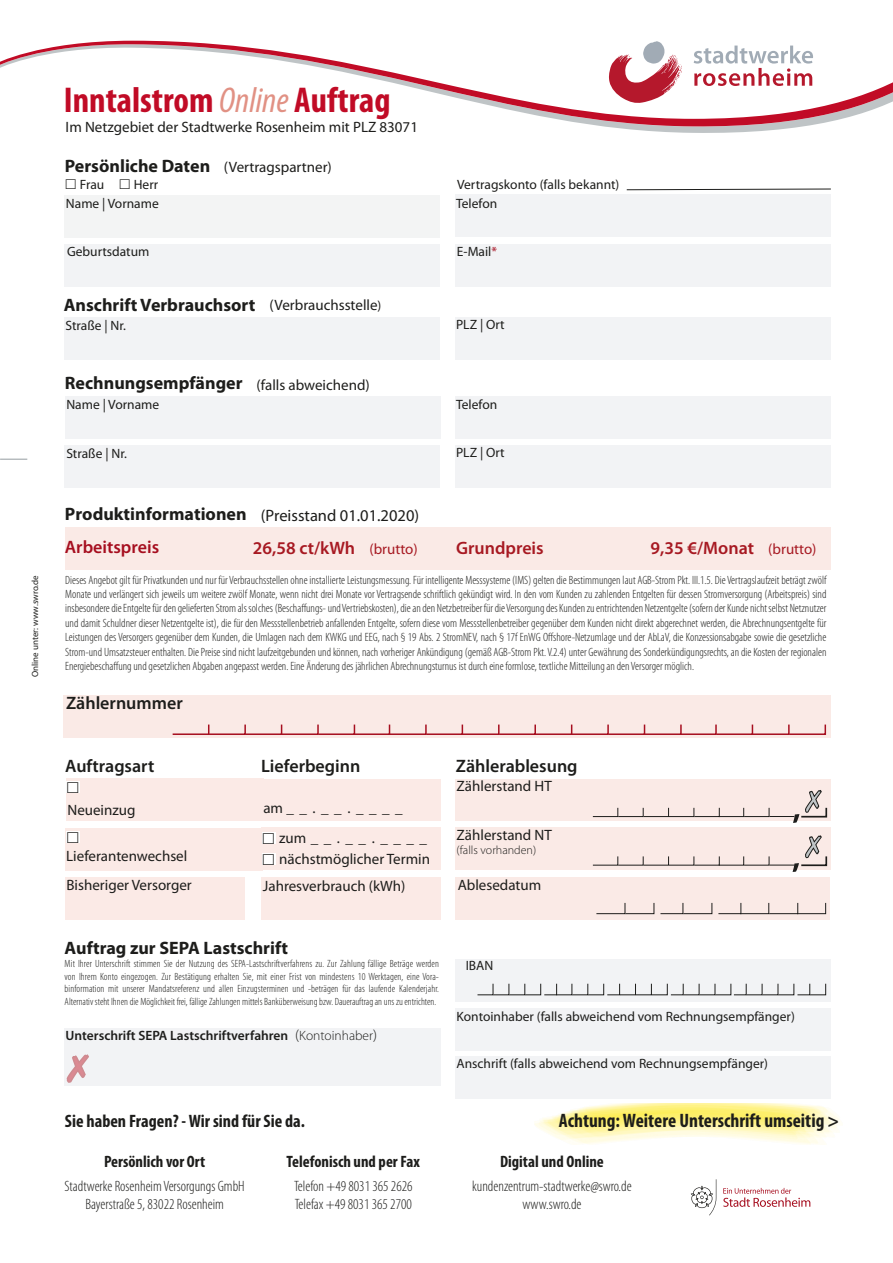
<style>
.page{position:relative;width:893px;height:1263px;background:#fff}
.page>*{position:absolute;margin:0;border:0;box-sizing:border-box;transform-origin:0 0}
.t1{font:700 condensed 36px "Myriad Pro";color:#c10b26}
.t2{font:700 condensed 19.5px "Myriad Pro";color:#1d1d1b}
.t3{font:700 18px "Myriad Pro";color:#1d1d1b}
.t4{font:600 18px "Myriad Pro";color:#1d1d1b}
.t5{font:600 18px "Myriad Pro";color:#a71922}
.t6{font:700 condensed 18px "Myriad Pro";color:#1d1d1b}
.t7{font:600 18px "Myriad Pro";color:#a60e1f}
.t8{font:700 condensed 16.5px "Myriad Pro";color:#1d1d1b}
.t9{font:16.5px "Myriad Pro";color:#1d1d1b}
.t10{font:15px "Myriad Pro";color:#1d1d1b}
.t11{font:300 condensed 15px/18px "Myriad Pro";color:#1d1d1b;text-align:center}
.t12{font:15px "Myriad Pro";color:#a71922}
.t13{font:13.5px "Myriad Pro";color:#1d1d1b}
.t14{font:600 13.5px "Myriad Pro";color:#1d1d1b}
.t15{font:300 13.5px "Myriad Pro";color:#1d1d1b}
.t16{font:300 condensed 12px/14.4px "Myriad Pro";color:#1d1d1b;text-align:justify}
.t17{font:300 12px "Myriad Pro";color:#1d1d1b}
.t18{font:300 condensed 10.5px/12.6px "Myriad Pro";color:#1d1d1b;text-align:justify}
.t19{font:9px "Myriad Pro";color:#1d1d1b}
.s1{font-weight:400;font-style:italic;color:#e19184}
.s2{font-size:13.5px}
.s3{color:#a60e1f}
.s4{font-size:15px}
</style>
<div class="page">
<img style="left:535px;top:1104px;width:305px;height:40px">
<div style="left:65px;top:195px;width:375px;height:43px;background:#f3f4f4"></div>
<div style="left:65px;top:245px;width:375px;height:42px;background:#f2f3f5"></div>
<div style="left:455px;top:194px;width:375px;height:43px;background:#f2f3f5"></div>
<div style="left:456px;top:245px;width:375px;height:42px;background:#f2f3f5"></div>
<div style="left:64px;top:317px;width:375px;height:42px;background:#f2f3f5"></div>
<div style="left:455px;top:317px;width:375px;height:42px;background:#f2f3f5"></div>
<div style="left:65px;top:397px;width:375px;height:42px;background:#f2f3f5"></div>
<div style="left:65px;top:445px;width:375px;height:43px;background:#f2f3f5"></div>
<div style="left:455px;top:445px;width:375px;height:43px;background:#f2f3f5"></div>
<div style="left:455px;top:396px;width:375px;height:43px;background:#f2f3f5"></div>
<svg style="left:0;top:459px;width:27px;height:1px"></svg>
<div style="left:65px;top:527px;width:765px;height:43px;background:#faeae6"></div>
<div style="left:64px;top:695px;width:767px;height:43px;background:#faeae6"></div>
<svg style="left:172px;top:724px;width:655px;height:11px"></svg>
<div style="left:455px;top:1008px;width:376px;height:42px;background:#f2f3f5"></div>
<div style="left:455px;top:1056px;width:375px;height:43px;background:#f2f3f5"></div>
<div style="left:455px;top:959px;width:376px;height:43px;background:#f2f3f5"></div>
<svg style="left:477px;top:983px;width:349px;height:12px"></svg>
<div style="left:64px;top:1028px;width:377px;height:57px;background:#f2f3f5"></div>
<svg style="left:66px;top:1054px;width:23px;height:29px"></svg>
<div style="left:65px;top:877px;width:179px;height:43px;background:#fbeae6"></div>
<div style="left:261px;top:877px;width:179px;height:43px;background:#fbeae6"></div>
<div style="left:66px;top:779px;width:197px;height:42px;background:#fbeae6"></div>
<div style="left:66px;top:781px;width:14px;height:12px;background:#fff"></div>
<div style="left:65px;top:828px;width:198px;height:42px;background:#fbeae6"></div>
<div style="left:66px;top:831px;width:14px;height:12px;background:#fff"></div>
<div style="left:261px;top:828px;width:179px;height:42px;background:#fbeae6"></div>
<div style="left:456px;top:877px;width:374px;height:43px;background:#faeae6"></div>
<svg style="left:596px;top:902px;width:230px;height:12px"></svg>
<div style="left:261px;top:779px;width:179px;height:42px;background:#fbeae6"></div>
<div style="left:455px;top:828px;width:375px;height:42px;background:#faeae6"></div>
<svg style="left:592px;top:835px;width:236px;height:37px"></svg>
<div style="left:455px;top:779px;width:375px;height:42px;background:#faeae6"></div>
<svg style="left:592px;top:790px;width:236px;height:33px"></svg>
<div style="left:262px;top:832px;width:13px;height:12px;background:#fff"></div>
<div style="left:262px;top:854px;width:13px;height:11px;background:#fff"></div>
<svg style="left:626px;top:188px;width:205px;height:2px"></svg>
<svg style="left:610px;top:127px;width:188px;height:6px"></svg>
<svg style="left:0;top:41px;width:893px;height:86px"></svg>
<svg style="left:723px;top:1188px;width:87px;height:19px"></svg>
<svg style="left:691px;top:1179px;width:25px;height:36px"></svg>
<svg style="left:609px;top:41px;width:73px;height:63px"></svg>
<svg style="left:694px;top:46px;width:119px;height:40px"></svg>
<svg style="left:263px;top:853px;width:12px;height:1px"></svg>
<p class="t19" style="left:30px;top:677px;width:103px;rotate:-90deg">Online unter: www.swro.de</p>
<p class="t1" style="left:64px;top:78px;width:328px">Inntalstrom <span class="s1">Online</span> Auftrag</p>
<p class="t10" style="left:66px;top:118px;width:354px">Im Netzgebiet der Stadtwerke Rosenheim mit PLZ 83071</p>
<p class="t3" style="left:65px;top:154px;width:147px">Persönliche Daten</p>
<p class="t13" style="left:80px;top:177px;width:26px">Frau</p>
<p class="t13" style="left:134px;top:177px;width:26px">Herr</p>
<p class="t13" style="left:66px;top:195px;width:94px">Name | Vorname</p>
<p class="t13" style="left:67px;top:243px;width:84px">Geburtsdatum</p>
<p class="t10" style="left:224px;top:158px;width:110px">(Vertragspartner)</p>
<p class="t3" style="left:64px;top:293px;width:193px">Anschrift Verbrauchsort</p>
<p class="t10" style="left:269px;top:296px;width:113px">(Verbrauchsstelle<span class="s2">)</span></p>
<p class="t13" style="left:457px;top:176px;width:164px">Vertragskonto (falls bekannt)</p>
<p class="t13" style="left:456px;top:195px;width:43px">Telefon</p>
<p class="t13" style="left:457px;top:243px;width:42px">E-Mail<span class="s3">*</span></p>
<p class="t13" style="left:66px;top:317px;width:62px">Straße | Nr.</p>
<p class="t13" style="left:456px;top:316px;width:50px">PLZ | Ort</p>
<p class="t3" style="left:65px;top:371px;width:179px">Rechnungsempfänger</p>
<p class="t13" style="left:66px;top:396px;width:94px">Name | Vorname</p>
<p class="t13" style="left:66px;top:445px;width:62px">Straße | Nr.</p>
<p class="t13" style="left:456px;top:444px;width:50px">PLZ | Ort</p>
<p class="t10" style="left:256px;top:376px;width:115px">(falls abweichend)</p>
<p class="t13" style="left:456px;top:396px;width:43px">Telefon</p>
<p class="t3" style="left:65px;top:502px;width:183px">Produktinformationen</p>
<p class="t9" style="left:261px;top:505px;width:160px">(Preisstand 01.01.2020)</p>
<p class="t7" style="left:65px;top:536px;width:96px">Arbeitspreis</p>
<p class="t5" style="left:456px;top:537px;width:89px">Grundpreis</p>
<p class="t5" style="left:253px;top:537px;width:104px">26,58 ct/kWh</p>
<p class="t12" style="left:369px;top:540px;width:50px">(brutto)</p>
<p class="t5" style="left:651px;top:536px;width:105px">9,35 €/Monat</p>
<p class="t12" style="left:768px;top:539px;width:50px">(brutto)</p>
<p class="t16" style="left:65px;top:572px;width:763px">Dieses Angebot gilt für Privatkunden und nur für Verbrauchsstellen ohne installierte Leistungsmessung. Für intelligente Messsysteme (IMS) gelten die Bestimmungen laut AGB-Strom Pkt. III.1.5. Die Vertragslaufzeit beträgt zwölf Monate und verlängert sich jeweils um weitere zwölf Monate, wenn nicht drei Monate vor Vertragsende schriftlich gekündigt wird. In den vom Kunden zu zahlenden Entgelten für dessen Stromversorgung (Arbeitspreis) sind insbesondere die Entgelte für den gelieferten Strom als solches (Beschaffungs- und Vertriebskosten), die an den Netzbetreiber für die Versorgung des Kunden zu entrichtenden Netzentgelte (sofern der Kunde nicht selbst Netznutzer und damit Schuldner dieser Netzentgelte ist), die für den Messstellenbetrieb anfallenden Entgelte, sofern diese vom Messstellenbetreiber gegenüber dem Kunden nicht direkt abgerechnet werden, die Abrechnungsentgelte für Leistungen des Versorgers gegenüber dem Kunden, die Umlagen nach dem KWKG und EEG, nach § 19 Abs. 2 StromNEV, nach § 17f EnWG Offshore-Netzumlage und der AbLaV, die Konzessionsabgabe sowie die gesetzliche Strom-und Umsatzsteuer enthalten. Die Preise sind nicht laufzeitgebunden und können, nach vorheriger Ankündigung (gemäß AGB-Strom Pkt. V.2.4) unter Gewährung des Sonderkündigungsrechts, an die Kosten der regionalen Energiebeschaffung und gesetzlichen Abgaben angepasst werden. Eine Änderung des jährlichen Abrechnungsturnus ist durch eine formlose, textliche Mitteilung an den Versorger möglich.</p>
<p class="t4" style="left:66px;top:692px;width:118px">Zählernummer</p>
<p class="t4" style="left:65px;top:755px;width:91px">Auftragsart</p>
<p class="t10" style="left:67px;top:800px;width:70px">Neueinzug</p>
<p class="t10" style="left:66px;top:847px;width:123px">Lieferantenwechsel</p>
<p class="t4" style="left:261px;top:755px;width:101px">Lieferbeginn</p>
<p class="t4" style="left:456px;top:754px;width:123px">Zählerablesung</p>
<p class="t10" style="left:263px;top:799px;width:141px">am _ _ . _ _ . _ _ _ _</p>
<p class="t10" style="left:279px;top:829px;width:150px">zum _ _ . _ _ . _ _ _ _</p>
<p class="t10" style="left:279px;top:850px;width:152px">nächstmöglicher Termin</p>
<p class="t10" style="left:457px;top:777px;width:97px">Zählerstand HT</p>
<p class="t10" style="left:457px;top:826px;width:97px">Zählerstand NT</p>
<p class="t17" style="left:457px;top:843px;width:81px">(falls vorhanden)</p>
<p class="t10" style="left:66px;top:875px;width:127px">Bisheriger Versorger</p>
<p class="t10" style="left:263px;top:876px;width:144px">Jahresverbrauch (kWh)</p>
<p class="t10" style="left:458px;top:875px;width:85px">Ablesedatum</p>
<p class="t3" style="left:65px;top:936px;width:225px">Auftrag zur SEPA Lastschrift</p>
<p class="t18" style="left:65px;top:957px;width:376px">Mit Ihrer Unterschrift stimmen Sie der Nutzung des SEPA-Lastschriftverfahrens zu. Zur Zahlung fällige Beträge werden von Ihrem Konto eingezogen. Zur Bestätigung erhalten Sie, mit einer Frist von mindestens 10 Werktagen, eine Vora&shy;binformation mit unserer Mandatsreferenz und allen Einzugsterminen und -beträgen für das laufende Kalenderjahr.<br>Alternativ steht Ihnen die Möglichkeit frei, fällige Zahlungen mittels Banküberweisung bzw. Dauerauftrag an uns zu entrichten.</p>
<p class="t14" style="left:66px;top:1026px;width:224px">Unterschrift SEPA Lastschriftverfahren</p>
<p class="t15" style="left:295px;top:1028px;width:83px"><span class="s4">(</span>Kontoinhaber<span class="s4">)</span></p>
<h3 class="t6" style="left:65px;top:1110px;width:242px">Sie haben Fragen? - Wir sind für Sie da.</h3>
<h3 class="t8" style="left:104px;top:1151px;width:103px">Persönlich vor Ort</h3>
<p class="t11" style="left:65px;top:1177px;width:182px">Stadtwerke Rosenheim Versorgungs GmbH<br>Bayerstraße 5, 83022 Rosenheim</p>
<h3 class="t8" style="left:287px;top:1151px;width:135px">Telefonisch und per Fax</h3>
<p class="t11" style="left:294px;top:1177px;width:120px;text-align:left">Telefon +49 8031 365 2626<br>Telefax +49 8031 365 2700</p>
<p class="t13" style="left:466px;top:957px;width:29px">IBAN</p>
<p class="t13" style="left:456px;top:1008px;width:340px">Kontoinhaber (falls abweichend vom Rechnungsempfänger)</p>
<p class="t13" style="left:456px;top:1055px;width:313px">Anschrift (falls abweichend vom Rechnungsempfänger)</p>
<p class="t2" style="left:559px;top:1108px;width:282px">Achtung: Weitere Unterschrift umseitig &gt;</p>
<h3 class="t8" style="left:500px;top:1151px;width:105px">Digital und Online</h3>
<p class="t11" style="left:472px;top:1177px;width:161px">kundenzentrum-stadtwerke@swro.de www.swro.de</p>
</div>
